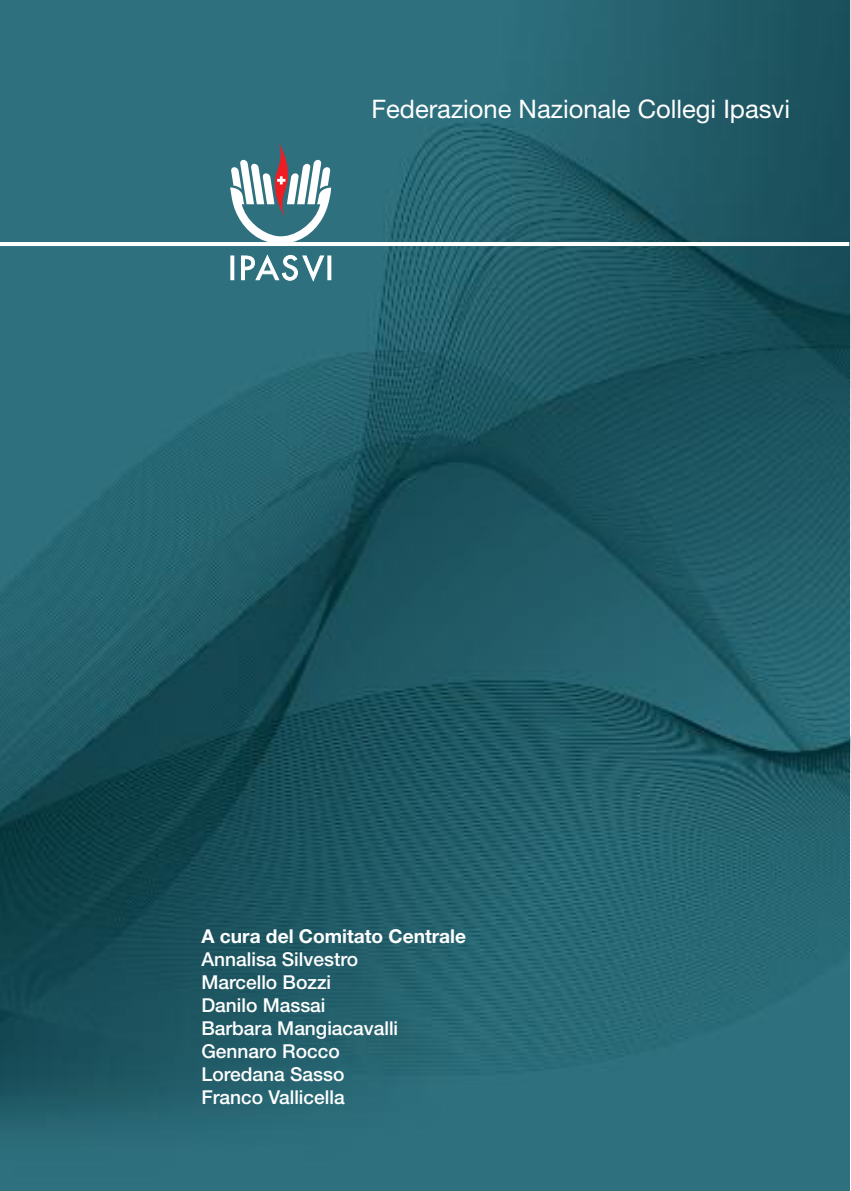
<style>
.page{position:relative;width:851px;height:1191px;background:#fff}
.page>*{position:absolute;margin:0;border:0;box-sizing:border-box;transform-origin:0 0}
.t1{font:25.6px "Helvetica Neue";color:#fff}
.t2{font:500 19.2px/23px "Helvetica Neue";color:#fff}
.t3{font:700 19.2px "Helvetica Neue";color:#fff}
</style>
<div class="page">
<img style="left:0;top:0;width:851px;height:1191px">
<svg style="left:230px;top:142px;width:101px;height:139px"></svg>
<hr style="left:0;top:242px;width:849px;height:4px;background:#fff">
<h1 class="t1" style="left:371px;top:100px;width:420px">Federazione Nazionale Collegi Ipasvi</h1>
<p class="t3" style="left:201px;top:929px;width:266px">A cura del Comitato Centrale</p>
<p class="t2" style="left:201px;top:949px;width:198px">Annalisa Silvestro<br>Marcello Bozzi<br>Danilo Massai<br>Barbara Mangiacavalli<br>Gennaro Rocco<br>Loredana Sasso<br>Franco Vallicella</p>
</div>
